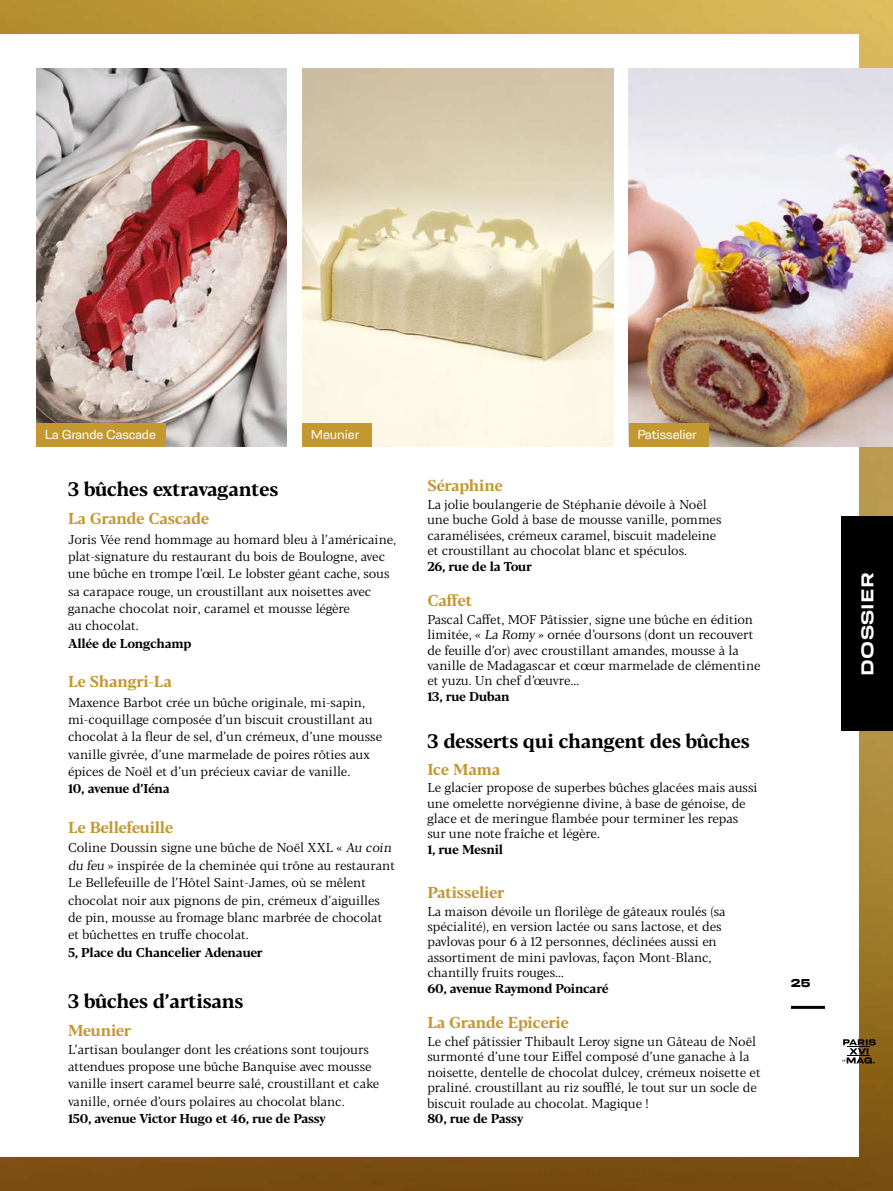
<style>
.page{position:relative;width:893px;height:1191px;background:#fff}
.page>*{position:absolute;margin:0;border:0;box-sizing:border-box;transform-origin:0 0}
.t1{font:700 19.5px "Blacker Pro Tx";letter-spacing:-.02em;color:#000}
.t2{font:18px "Resolve Semibold Wd";letter-spacing:.02em;color:#fff}
.t3{font:700 15.75px "Blacker Pro Tx";letter-spacing:-.015em;color:#c3982f}
.t4{font:300 13.5px "Resolve";letter-spacing:-.01em;color:#fff}
.t5{font:12.75px/15.5px "Blacker Pro Tx";color:#000}
.t6{font:700 12.75px "Blacker Pro Tx";letter-spacing:-.015em;color:#000}
.t7{font:12px "Resolve Bold Wd";color:#000}
</style>
<div class="page">
<img style="left:0;top:0;width:893px;height:1191px">
<svg style="left:842px;top:1039px;width:34px;height:24px"></svg>
<hr style="left:791px;top:1006px;width:34px;height:3px;background:#000">
<div style="left:842px;top:517px;width:51px;height:214px;background:#000"></div>
<img style="left:0;top:68px;width:1px;height:378px">
<img style="left:36px;top:68px;width:250px;height:378px">
<div style="left:36px;top:423px;width:130px;height:23px;background:#c3982f"></div>
<img style="left:302px;top:68px;width:311px;height:378px">
<div style="left:302px;top:423px;width:70px;height:23px;background:#c3982f"></div>
<img style="left:629px;top:68px;width:264px;height:378px">
<div style="left:629px;top:423px;width:79px;height:23px;background:#c3982f"></div>
<p class="t4" style="left:45px;top:427px;width:112px">La Grande Cascade</p>
<p class="t4" style="left:311px;top:427px;width:50px">Meunier</p>
<p class="t4" style="left:637px;top:427px;width:61px">Patisselier</p>
<h1 class="t1" style="left:68px;top:475px;width:212px">3 bûches extravagantes</h1>
<p class="t3" style="left:68px;top:507px;width:143px">La Grande Cascade</p>
<p class="t5" style="left:68px;top:530px;width:330px;line-height:17.4px">Joris Vée rend hommage au homard bleu à l’américaine, plat-signature du restaurant du bois de Boulogne, avec une bûche en trompe l’œil. Le lobster géant cache, sous sa carapace rouge, un croustillant aux noisettes avec ganache chocolat noir, caramel et mousse légère<br>au chocolat.</p>
<p class="t6" style="left:68px;top:634px;width:125px">Allée de Longchamp</p>
<p class="t3" style="left:68px;top:670px;width:105px">Le Shangri-La</p>
<p class="t5" style="left:68px;top:693px;width:316px;line-height:17.4px">Maxence Barbot crée un bûche originale, mi-sapin, mi-coquillage composée d’un biscuit croustillant au chocolat à la fleur de sel, d’un crémeux, d’une mousse vanille givrée, d’une marmelade de poires rôties aux épices de Noël et d’un précieux caviar de vanille.</p>
<p class="t6" style="left:68px;top:780px;width:103px">10, avenue d’Iéna</p>
<p class="t3" style="left:68px;top:816px;width:107px">Le Bellefeuille</p>
<p class="t5" style="left:68px;top:839px;width:328px;line-height:17.4px">Coline Doussin signe une bûche de Noël XXL « Au coin du feu » inspirée de la cheminée qui trône au restaurant Le Bellefeuille de l’Hôtel Saint-James, où se mêlent chocolat noir aux pignons de pin, crémeux d’aiguilles de pin, mousse au fromage blanc marbrée de chocolat et bûchettes en truffe chocolat.</p>
<p class="t6" style="left:68px;top:943px;width:196px">5, Place du Chancelier Adenauer</p>
<h1 class="t1" style="left:68px;top:986px;width:177px">3 bûches d’artisans</h1>
<p class="t3" style="left:68px;top:1019px;width:65px">Meunier</p>
<p class="t5" style="left:68px;top:1040px;width:313px;line-height:17.4px">L’artisan boulanger dont les créations sont toujours attendues propose une bûche Banquise avec mousse vanille insert caramel beurre salé, croustillant et cake vanille, ornée d’ours polaires au chocolat blanc.</p>
<p class="t6" style="left:68px;top:1109px;width:259px">150, avenue Victor Hugo et 46, rue de Passy</p>
<p class="t3" style="left:427px;top:474px;width:77px">Séraphine</p>
<p class="t5" style="left:427px;top:496px;width:296px">La jolie boulangerie de Stéphanie dévoile à Noël une buche Gold à base de mousse vanille, pommes caramélisées, crémeux caramel, biscuit madeleine et croustillant au chocolat blanc et spéculos.</p>
<p class="t6" style="left:427px;top:557px;width:106px">26, rue de la Tour</p>
<p class="t3" style="left:427px;top:589px;width:46px">Caffet</p>
<p class="t5" style="left:427px;top:611px;width:335px">Pascal Caffet, MOF Pâtissier, signe une bûche en édition limitée, « La Romy » ornée d’oursons (dont un recouvert de feuille d’or) avec croustillant amandes, mousse à la vanille de Madagascar et cœur marmelade de clémentine et yuzu. Un chef d’œuvre…</p>
<p class="t6" style="left:427px;top:687px;width:84px">13, rue Duban</p>
<h1 class="t1" style="left:427px;top:727px;width:324px">3 desserts qui changent des bûches</h1>
<p class="t3" style="left:427px;top:757px;width:74px">Ice Mama</p>
<p class="t5" style="left:427px;top:779px;width:332px">Le glacier propose de superbes bûches glacées mais aussi une omelette norvégienne divine, à base de génoise, de glace et de meringue flambée pour terminer les repas sur une note fraîche et légère.</p>
<p class="t6" style="left:427px;top:840px;width:77px">1, rue Mesnil</p>
<p class="t3" style="left:427px;top:881px;width:78px">Patisselier</p>
<p class="t5" style="left:427px;top:903px;width:300px">La maison dévoile un florilège de gâteaux roulés (sa spécialité), en version lactée ou sans lactose, et des pavlovas pour 6 à 12 personnes, déclinées aussi en assortiment de mini pavlovas, façon Mont-Blanc, chantilly fruits rouges…</p>
<p class="t6" style="left:427px;top:979px;width:183px">60, avenue Raymond Poincaré</p>
<p class="t3" style="left:427px;top:1011px;width:143px">La Grande Epicerie</p>
<p class="t5" style="left:427px;top:1033px;width:335px">Le chef pâtissier Thibault Leroy signe un Gâteau de Noël surmonté d’une tour Eiffel composé d’une ganache à la noisette, dentelle de chocolat dulcey, crémeux noisette et praliné. croustillant au riz soufflé, le tout sur un socle de biscuit roulade au chocolat. Magique !</p>
<p class="t6" style="left:427px;top:1109px;width:98px">80, rue de Passy</p>
<p class="t7" style="left:791px;top:975px;width:21px">25</p>
<h2 class="t2" style="left:857px;top:675px;width:105px;rotate:-90deg">DOSSIER</h2>
</div>
